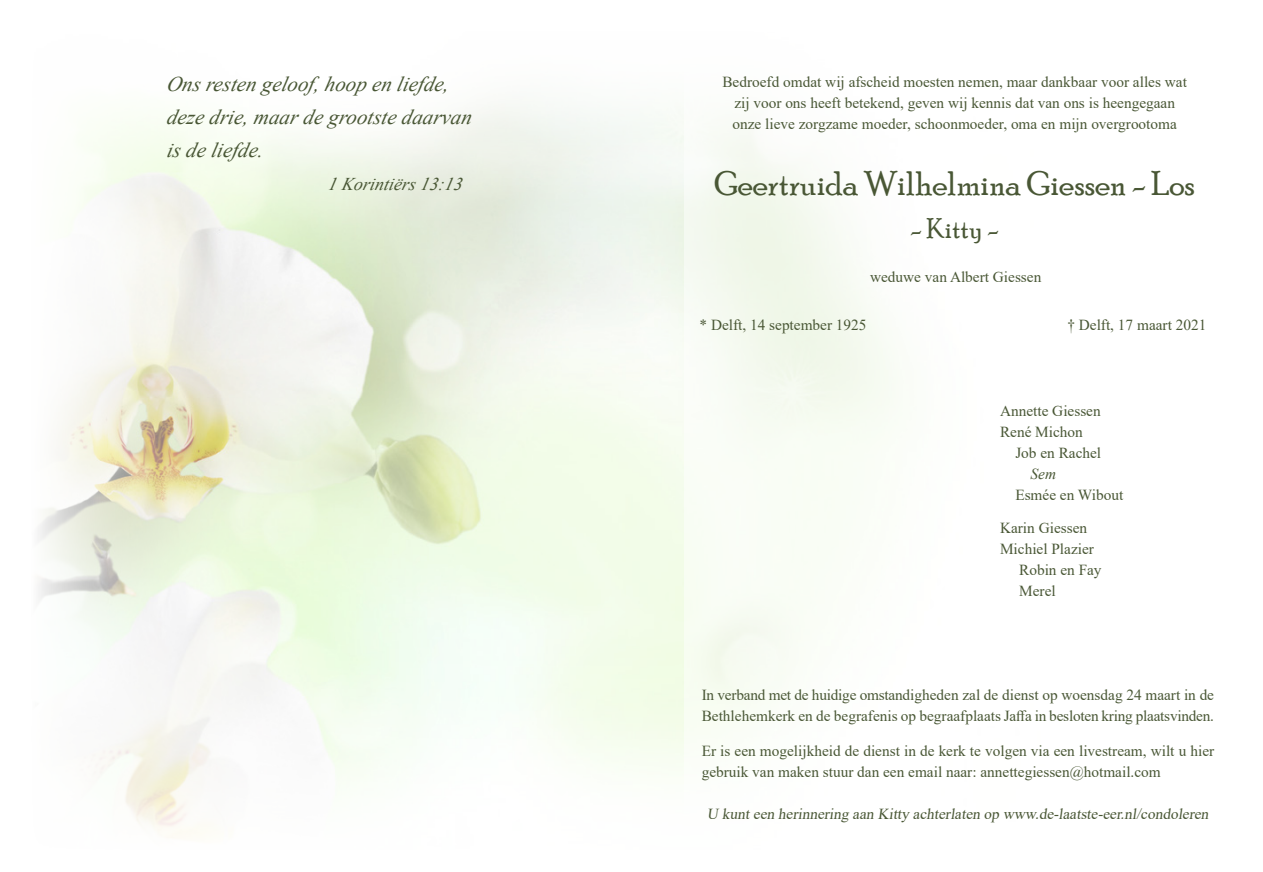
<style>
.page{position:relative;width:1263px;height:872px;background:#fff}
.page>*{position:absolute;margin:0;border:0;box-sizing:border-box;transform-origin:0 0}
.t1{font:34.5px "Poor Richard";color:#495735}
.t2{font:28.5px "Poor Richard";color:#495735}
.t3{font:italic 21px "Times New Roman";color:#495735}
.t4{font:italic 18px "Times New Roman";color:#495735}
.t5{font:15.3px/21px "Times New Roman";color:#495735}
.t6{font:italic 15.3px "Times New Roman";color:#495735}
</style>
<div class="page">
<img style="left:38px;top:104px;width:647px;height:734px">
<p class="t3" style="left:166px;top:70px;width:288px">Ons resten geloof, hoop en liefde,</p>
<p class="t3" style="left:166px;top:103px;width:310px">deze drie, maar de grootste daarvan</p>
<p class="t3" style="left:166px;top:136px;width:102px">is de liefde.</p>
<p class="t4" style="left:328px;top:172px;width:139px">1 Korintiërs 13:13</p>
<p class="t5" style="left:722px;top:71px;width:466px">Bedroefd omdat wij afscheid moesten nemen, maar dankbaar voor alles wat</p>
<p class="t5" style="left:734px;top:92px;width:442px">zij voor ons heeft betekend, geven wij kennis dat van ons is heengegaan</p>
<p class="t5" style="left:732px;top:113px;width:446px">onze lieve zorgzame moeder, schoonmoeder, oma en mijn overgrootoma</p>
<p class="t1" style="left:714px;top:163px;width:482px">Geertruida Wilhelmina Giessen - Los</p>
<p class="t2" style="left:910px;top:212px;width:90px">- Kitty -</p>
<p class="t5" style="left:870px;top:266px;width:173px">weduwe van Albert Giessen</p>
<p class="t5" style="left:699px;top:314px;width:168px">* Delft, 14 september 1925</p>
<p class="t5" style="left:1067px;top:314px;width:140px">† Delft, 17 maart 2021</p>
<p class="t5" style="left:1000px;top:399px;width:102px">Annette Giessen</p>
<p class="t5" style="left:1000px;top:420px;width:84px">René Michon</p>
<p class="t5" style="left:1015px;top:441px;width:87px">Job en Rachel</p>
<p class="t6" style="left:1031px;top:463px;width:27px">Sem</p>
<p class="t5" style="left:1015px;top:483px;width:109px">Esmée en Wibout</p>
<p class="t5" style="left:1000px;top:516px;width:89px">Karin Giessen</p>
<p class="t5" style="left:1000px;top:537px;width:95px">Michiel Plazier</p>
<p class="t5" style="left:1019px;top:558px;width:84px">Robin en Fay</p>
<p class="t5" style="left:1019px;top:579px;width:38px">Merel</p>
<p class="t5" style="left:702px;top:684px;width:514px">In verband met de huidige omstandigheden zal de dienst op woensdag 24 maart in de<br>Bethlehemkerk en de begrafenis op begraafplaats Jaffa in besloten kring plaatsvinden.</p>
<p class="t5" style="left:702px;top:739px;width:514px">Er is een mogelijkheid de dienst in de kerk te volgen via een livestream, wilt u hier gebruik van maken stuur dan een email naar: annettegiessen@hotmail.com</p>
<p class="t5" style="left:707px;top:802px;width:506px">U kunt een herinnering aan Kitty achterlaten op www.de-laatste-eer.nl/condoleren</p>
</div>
